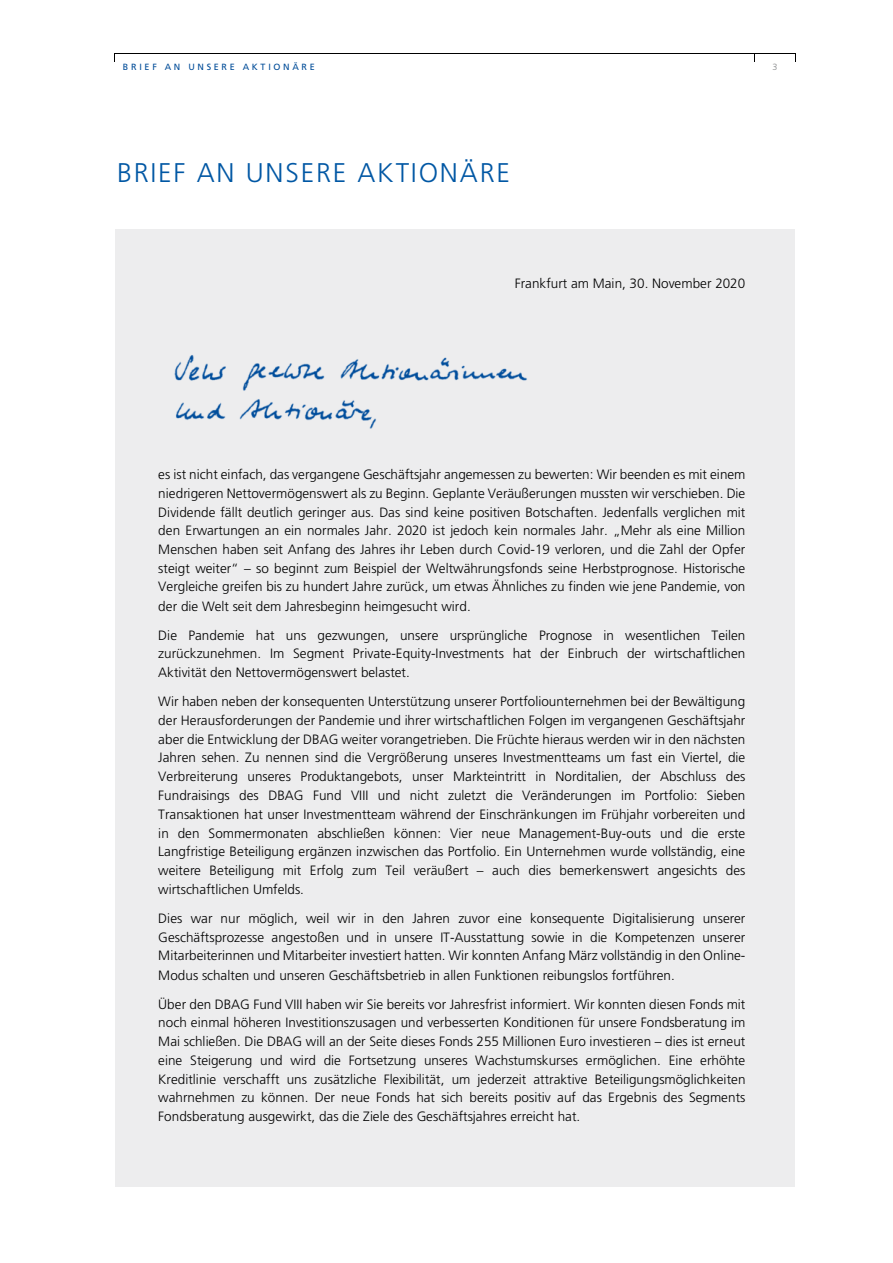
<style>
.page{position:relative;width:893px;height:1263px;background:#fff}
.page>*{position:absolute;margin:0;border:0;box-sizing:border-box;transform-origin:0 0}
.t1{font:300 27px "Frutiger LT Std";letter-spacing:.065em;color:#0057a4}
.t2{font:300 13.5px/18.8px "Frutiger LT Std";letter-spacing:.005em;color:#000;text-align:justify}
.t3{font:9px "Frutiger LT Std";letter-spacing:.3em;color:#004c98}
.t4{font:300 9px "Frutiger LT Std";color:#858789}
</style>
<div class="page">
<hr style="left:115px;top:53px;width:639px;height:1px;background:#000">
<hr style="left:754px;top:53px;width:41px;height:1px;background:#000">
<div style="left:115px;top:230px;width:679px;height:957px;background:#ededee"></div>
<img style="left:174px;top:355px;width:353px;height:74px">
<p class="t3" style="left:123px;top:62px;width:193px">BRIEF AN UNSERE AKTIONÄRE</p>
<p class="t4" style="left:772px;top:63px;width:7px">3</p>
<h1 class="t1" style="left:117px;top:159px;width:394px">BRIEF AN UNSERE AKTIONÄRE</h1>
<p class="t2" style="left:514px;top:274px;width:232px">Frankfurt am Main, 30. November 2020</p>
<p class="t2" style="left:158px;top:465px;width:588px">es ist nicht einfach, das vergangene Geschäftsjahr angemessen zu bewerten: Wir beenden es mit einem niedrigeren Nettovermögenswert als zu Beginn. Geplante Veräußerungen mussten wir verschieben. Die Dividende fällt deutlich geringer aus. Das sind keine positiven Botschaften. Jedenfalls verglichen mit den Erwartungen an ein normales Jahr. 2020 ist jedoch kein normales Jahr. „Mehr als eine Million Menschen haben seit Anfang des Jahres ihr Leben durch Covid-19 verloren, und die Zahl der Opfer steigt weiter“ – so beginnt zum Beispiel der Weltwährungsfonds seine Herbstprognose. Historische Vergleiche greifen bis zu hundert Jahre zurück, um etwas Ähnliches zu finden wie jene Pandemie, von der die Welt seit dem Jahresbeginn heimgesucht wird.</p>
<p class="t2" style="left:158px;top:626px;width:588px">Die Pandemie hat uns gezwungen, unsere ursprüngliche Prognose in wesentlichen Teilen zurückzunehmen. Im Segment Private-Equity-Investments hat der Einbruch der wirtschaftlichen Aktivität den Nettovermögenswert belastet.</p>
<p class="t2" style="left:158px;top:693px;width:588px">Wir haben neben der konsequenten Unterstützung unserer Portfoliounternehmen bei der Bewältigung der Herausforderungen der Pandemie und ihrer wirtschaftlichen Folgen im vergangenen Geschäftsjahr aber die Entwicklung der DBAG weiter vorangetrieben. Die Früchte hieraus werden wir in den nächsten Jahren sehen. Zu nennen sind die Vergrößerung unseres Investmentteams um fast ein Viertel, die Verbreiterung unseres Produktangebots, unser Markteintritt in Norditalien, der Abschluss des Fundraisings des DBAG Fund VIII und nicht zuletzt die Veränderungen im Portfolio: Sieben Transaktionen hat unser Investmentteam während der Einschränkungen im Frühjahr vorbereiten und in den Sommermonaten abschließen können: Vier neue Management-Buy-outs und die erste Langfristige Beteiligung ergänzen inzwischen das Portfolio. Ein Unternehmen wurde vollständig, eine weitere Beteiligung mit Erfolg zum Teil veräußert – auch dies bemerkenswert angesichts des wirtschaftlichen Umfelds.</p>
<p class="t2" style="left:158px;top:909px;width:588px">Dies war nur möglich, weil wir in den Jahren zuvor eine konsequente Digitalisierung unserer Geschäftsprozesse angestoßen und in unsere IT-Ausstattung sowie in die Kompetenzen unserer Mitarbeiterinnen und Mitarbeiter investiert hatten. Wir konnten Anfang März vollständig in den Online-Modus schalten und unseren Geschäftsbetrieb in allen Funktionen reibungslos fortführen.</p>
<p class="t2" style="left:158px;top:995px;width:588px">Über den DBAG Fund VIII haben wir Sie bereits vor Jahresfrist informiert. Wir konnten diesen Fonds mit noch einmal höheren Investitionszusagen und verbesserten Konditionen für unsere Fondsberatung im Mai schließen. Die DBAG will an der Seite dieses Fonds 255 Millionen Euro investieren – dies ist erneut eine Steigerung und wird die Fortsetzung unseres Wachstumskurses ermöglichen. Eine erhöhte Kreditlinie verschafft uns zusätzliche Flexibilität, um jederzeit attraktive Beteiligungsmöglichkeiten wahrnehmen zu können. Der neue Fonds hat sich bereits positiv auf das Ergebnis des Segments Fondsberatung ausgewirkt, das die Ziele des Geschäftsjahres erreicht hat.</p>
</div>
